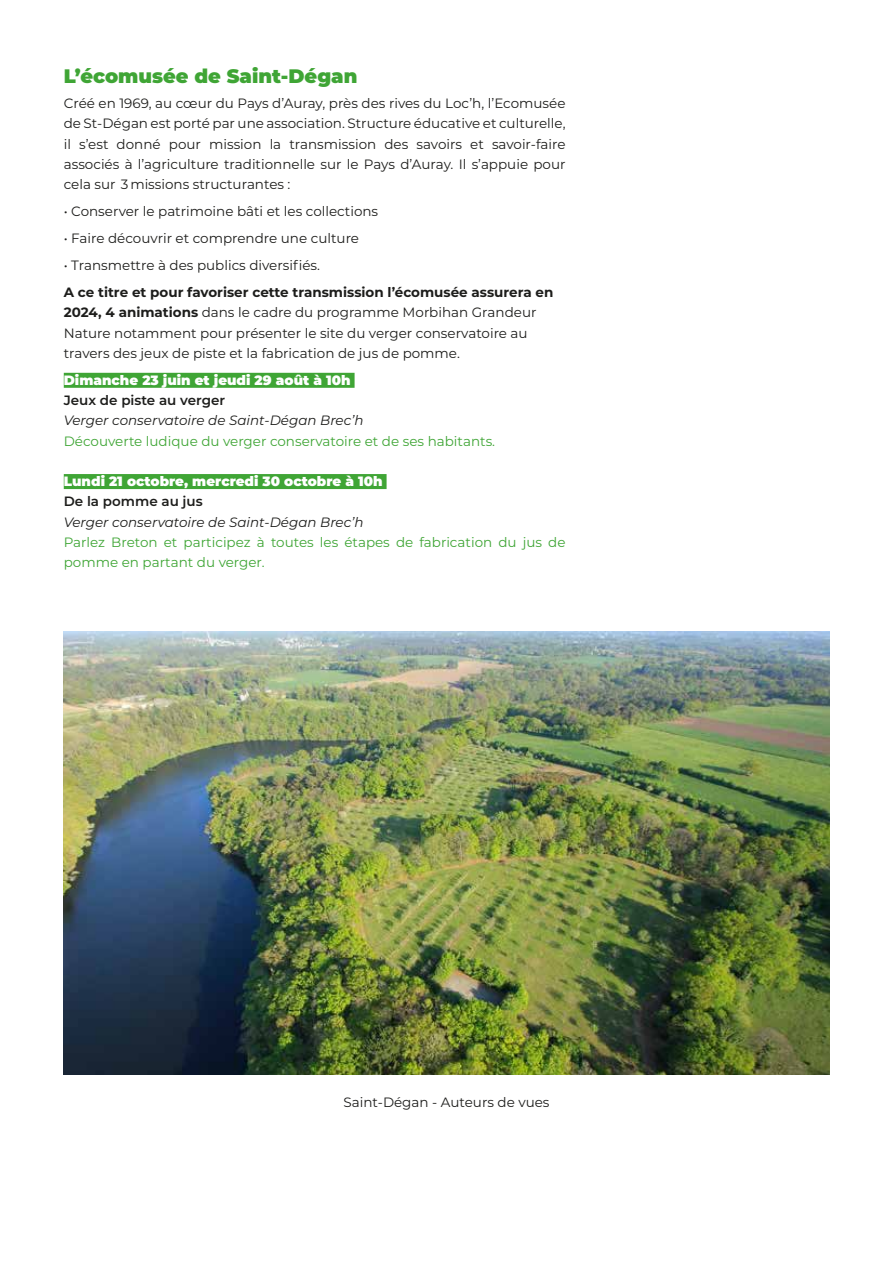
<style>
.page{position:relative;width:893px;height:1263px;background:#fff}
.page>*{position:absolute;margin:0;border:0;box-sizing:border-box;transform-origin:0 0}
.t1{font:900 19.5px "Montserrat";color:#3fa535}
.t2{font:13.5px/20.2px "Montserrat";color:#1d1d1b;text-align:justify}
.t3{font:13.5px/20.2px "Montserrat";color:#3fa535}
.t4{font:italic 13.5px "Montserrat";color:#1d1d1b}
.t5{font:900 13.5px "Montserrat";color:#fff}
.t6{font:600 13.5px "Montserrat";color:#1d1d1b}
.s1{font-weight:700}
</style>
<div class="page">
<div style="left:64px;top:373px;width:291px;height:15px;background:#3fa535"></div>
<div style="left:64px;top:474px;width:323px;height:15px;background:#3fa535"></div>
<img style="left:64px;top:631px;width:765px;height:444px">
<h1 class="t1" style="left:64px;top:61px;width:295px">L’écomusée de Saint-Dégan</h1>
<p class="t2" style="left:64px;top:93px;width:503px">Créé en 1969, au cœur du Pays d’Auray, près des rives du Loc’h, l’Ecomusée de St-Dégan est porté par une association. Structure éducative et culturelle, il s’est donné pour mission la transmission des savoirs et savoir-faire associés à l’agriculture traditionnelle sur le Pays d’Auray. Il s’appuie pour cela sur 3 missions structurantes :</p>
<p class="t2" style="left:64px;top:201px;width:316px">• Conserver le patrimoine bâti et les collections</p>
<p class="t2" style="left:64px;top:228px;width:297px">• Faire découvrir et comprendre une culture</p>
<p class="t2" style="left:64px;top:255px;width:258px">• Transmettre à des publics diversifiés.</p>
<p class="t2" style="left:64px;top:282px;width:491px;text-align:left"><span class="s1">A ce titre et pour favoriser cette transmission l’écomusée assurera en 2024, 4 animations</span> dans le cadre du programme Morbihan Grandeur Nature notamment pour présenter le site du verger conservatoire au travers des jeux de piste et la fabrication de jus de pomme.</p>
<p class="t5" style="left:64px;top:370px;width:288px">Dimanche 23 juin et jeudi 29 août à 10h</p>
<p class="t6" style="left:64px;top:391px;width:163px">Jeux de piste au verger</p>
<p class="t4" style="left:64px;top:411px;width:301px">Verger conservatoire de Saint-Dégan Brec’h</p>
<p class="t3" style="left:64px;top:430px;width:433px">Découverte ludique du verger conservatoire et de ses habitants.</p>
<p class="t5" style="left:64px;top:471px;width:320px">Lundi 21 octobre, mercredi 30 octobre à 10h</p>
<p class="t6" style="left:64px;top:492px;width:140px">De la pomme au jus</p>
<p class="t4" style="left:64px;top:512px;width:301px">Verger conservatoire de Saint-Dégan Brec’h</p>
<p class="t3" style="left:64px;top:531px;width:503px">Parlez Breton et participez à toutes les étapes de fabrication du jus de pomme en partant du verger.</p>
<p class="t2" style="left:343px;top:1092px;width:208px">Saint-Dégan - Auteurs de vues</p>
</div>
